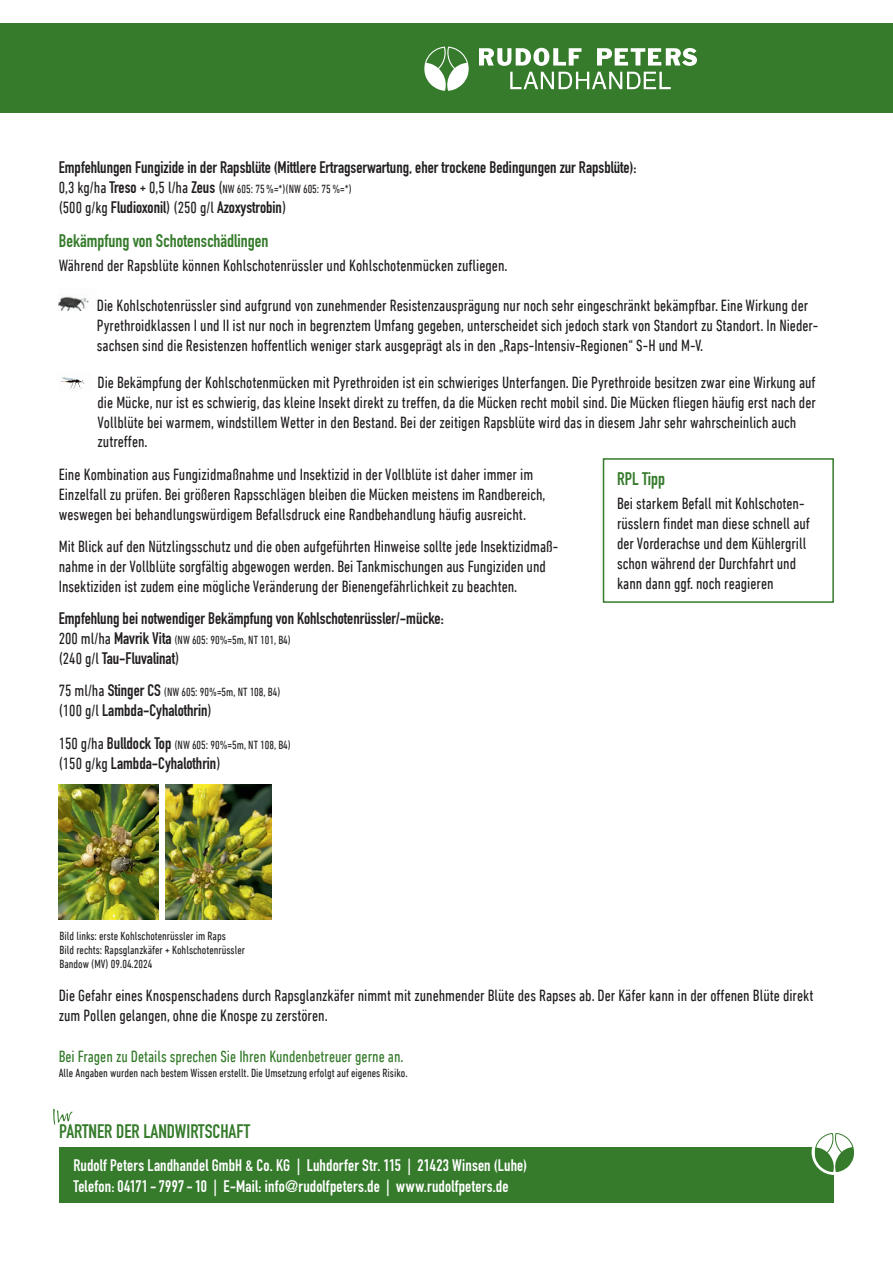
<style>
.page{position:relative;width:893px;height:1263px;background:#fff}
.page>*{position:absolute;margin:0;border:0;box-sizing:border-box;transform-origin:0 0}
.t1{font:19.35px "DIN Engschrift Std";color:#357b2b}
.t2{font:18px "DIN Engschrift Std";color:#357b2b}
.t3{font:condensed 16.5px/19.8px "DIN Next LT Pro";color:#231f20}
.t4{font:16.5px "DIN Engschrift Std";color:#231f20}
.t5{font:16.5px/21px "DIN Engschrift Std";letter-spacing:.01em;color:#fff}
.t6{font:condensed 16.5px "DIN Next LT Pro";color:#357b2b}
.t7{font:condensed 12px/14.4px "DIN Next LT Pro";color:#231f20}
.s1{font-size:16.5px}
.s2{font-family:"DIN Engschrift Std";font-stretch:normal;font-size:16.5px}
.s3{font-family:"DIN Next LT Pro";font-stretch:condensed}
</style>
<div class="page">
<div style="left:0;top:24px;width:893px;height:89px;background:#357b2b"></div>
<svg style="left:424px;top:47px;width:45px;height:44px"></svg>
<svg style="left:479px;top:48px;width:102px;height:18px"></svg>
<svg style="left:510px;top:72px;width:161px;height:17px"></svg>
<svg style="left:597px;top:48px;width:100px;height:18px"></svg>
<div style="left:60px;top:1148px;width:774px;height:55px;background:#357b2b"></div>
<svg style="left:53px;top:1109px;width:20px;height:16px"></svg>
<div style="left:811px;top:1129px;width:46px;height:46px;background:#fff;border-radius:50%"></div>
<svg style="left:815px;top:1133px;width:39px;height:39px"></svg>
<img style="left:59px;top:296px;width:30px;height:15px">
<img style="left:59px;top:377px;width:26px;height:12px">
<img style="left:59px;top:785px;width:100px;height:134px">
<img style="left:166px;top:785px;width:105px;height:135px">
<div style="left:603px;top:458px;width:231px;height:145px;border:2px solid #357b2b"></div>
<p class="t4" style="left:59px;top:158px;width:579px">Empfehlungen Fungizide in der Rapsblüte (Mittlere Ertragserwartung, eher trockene Bedingungen zur Rapsblüte):</p>
<p class="t7" style="left:59px;top:182px;width:294px"><span class="s1">0,3 kg/ha</span> <span class="s2">Treso</span> <span class="s1">+ 0,5 l/ha</span> <span class="s2">Zeus</span> <span class="s1">(</span>NW 605: 75%=*)(NW 605: 75%=*)</p>
<p class="t4" style="left:59px;top:197px;width:229px"><span class="s3">(500 g/kg</span> Fludioxonil<span class="s3">) (250 g/l</span> Azoxystrobin<span class="s3">)</span></p>
<p class="t2" style="left:59px;top:230px;width:211px">Bekämpfung von Schotenschädlingen</p>
<p class="t3" style="left:59px;top:256px;width:450px">Während der Rapsblüte können Kohlschotenrüssler und Kohlschotenmücken zufliegen.</p>
<p class="t3" style="left:97px;top:295px;width:723px">Die Kohlschotenrüssler sind aufgrund von zunehmender Resistenzausprägung nur noch sehr eingeschränkt bekämpfbar. Eine Wirkung der<br>Pyrethroidklassen I und II ist nur noch in begrenztem Umfang gegeben, unterscheidet sich jedoch stark von Standort zu Standort. In Nieder&shy;sachsen sind die Resistenzen hoffentlich weniger stark ausgeprägt als in den „Raps-Intensiv-Regionen“ S-H und M-V.</p>
<p class="t3" style="left:98px;top:372px;width:720px">Die Bekämpfung der Kohlschotenmücken mit Pyrethroiden ist ein schwieriges Unterfangen. Die Pyrethroide besitzen zwar eine Wirkung auf die Mücke, nur ist es schwierig, das kleine Insekt direkt zu treffen, da die Mücken recht mobil sind. Die Mücken fliegen häufig erst nach der Vollblüte bei warmem, windstillem Wetter in den Bestand. Bei der zeitigen Rapsblüte wird das in diesem Jahr sehr wahrscheinlich auch zutreffen.</p>
<p class="t3" style="left:59px;top:464px;width:488px">Eine Kombination aus Fungizidmaßnahme und Insektizid in der Vollblüte ist daher immer im<br>Einzelfall zu prüfen. Bei größeren Rapsschlägen bleiben die Mücken meistens im Randbereich, weswegen bei behandlungswürdigem Befallsdruck eine Randbehandlung häufig ausreicht.</p>
<p class="t3" style="left:59px;top:536px;width:501px">Mit Blick auf den Nützlingsschutz und die oben aufgeführten Hinweise sollte jede Insektizidmaß&shy;nahme in der Vollblüte sorgfältig abgewogen werden. Bei Tankmischungen aus Fungiziden und<br>Insektiziden ist zudem eine mögliche Veränderung der Bienengefährlichkeit zu beachten.</p>
<p class="t4" style="left:59px;top:609px;width:386px">Empfehlung bei notwendiger Bekämpfung von Kohlschotenrüssler/-mücke:</p>
<p class="t7" style="left:59px;top:633px;width:234px"><span class="s1">200 ml/ha</span> <span class="s2">Mavrik Vita</span> (NW 605: 90%=5m, NT 101, B4)</p>
<p class="t4" style="left:59px;top:648px;width:122px"><span class="s3">(240 g/l</span> Tau-Fluvalinat<span class="s3">)</span></p>
<p class="t7" style="left:59px;top:685px;width:223px"><span class="s1">75 ml/ha</span> <span class="s2">Stinger CS</span> (NW 605: 90%=5m, NT 108, B4)</p>
<p class="t4" style="left:59px;top:701px;width:155px"><span class="s3">(100 g/l</span> Lambda-Cyhalothrin<span class="s3">)</span></p>
<p class="t7" style="left:59px;top:737px;width:234px"><span class="s1">150 g/ha</span> <span class="s2">Bulldock Top</span> (NW 605: 90%=5m, NT 108, B4)</p>
<p class="t4" style="left:59px;top:753px;width:163px"><span class="s3">(150 g/kg</span> Lambda-Cyhalothrin<span class="s3">)</span></p>
<p class="t2" style="left:617px;top:468px;width:50px">RPL Tipp</p>
<p class="t3" style="left:617px;top:494px;width:194px">Bei starkem Befall mit Kohlschoten&shy;rüsslern findet man diese schnell auf der Vorderachse und dem Kühlergrill schon während der Durchfahrt und kann dann ggf. noch reagieren</p>
<p class="t7" style="left:60px;top:928px;width:187px">Bild links: erste Kohlschotenrüssler im Raps<br>Bild rechts: Rapsglanzkäfer + Kohlschotenrüssler<br>Bandow (MV) 09.04.2024</p>
<p class="t3" style="left:59px;top:985px;width:756px">Die Gefahr eines Knospenschadens durch Rapsglanzkäfer nimmt mit zunehmender Blüte des Rapses ab. Der Käfer kann in der offenen Blüte direkt zum Pollen gelangen, ohne die Knospe zu zerstören.</p>
<p class="t6" style="left:59px;top:1047px;width:346px">Bei Fragen zu Details sprechen Sie Ihren Kundenbetreuer gerne an.</p>
<p class="t7" style="left:59px;top:1065px;width:350px">Alle Angaben wurden nach bestem Wissen erstellt. Die Umsetzung erfolgt auf eigenes Risiko.</p>
<p class="t1" style="left:59px;top:1120px;width:192px">PARTNER DER LANDWIRTSCHAFT</p>
<p class="t5" style="left:73px;top:1154px;width:455px">Rudolf Peters Landhandel GmbH &amp; Co. KG | Luhdorfer Str. 115 | 21423 Winsen (Luhe)<br>Telefon: 04171-7997-10 | E-Mail: info@rudolfpeters.de | www.rudolfpeters.de</p>
</div>
